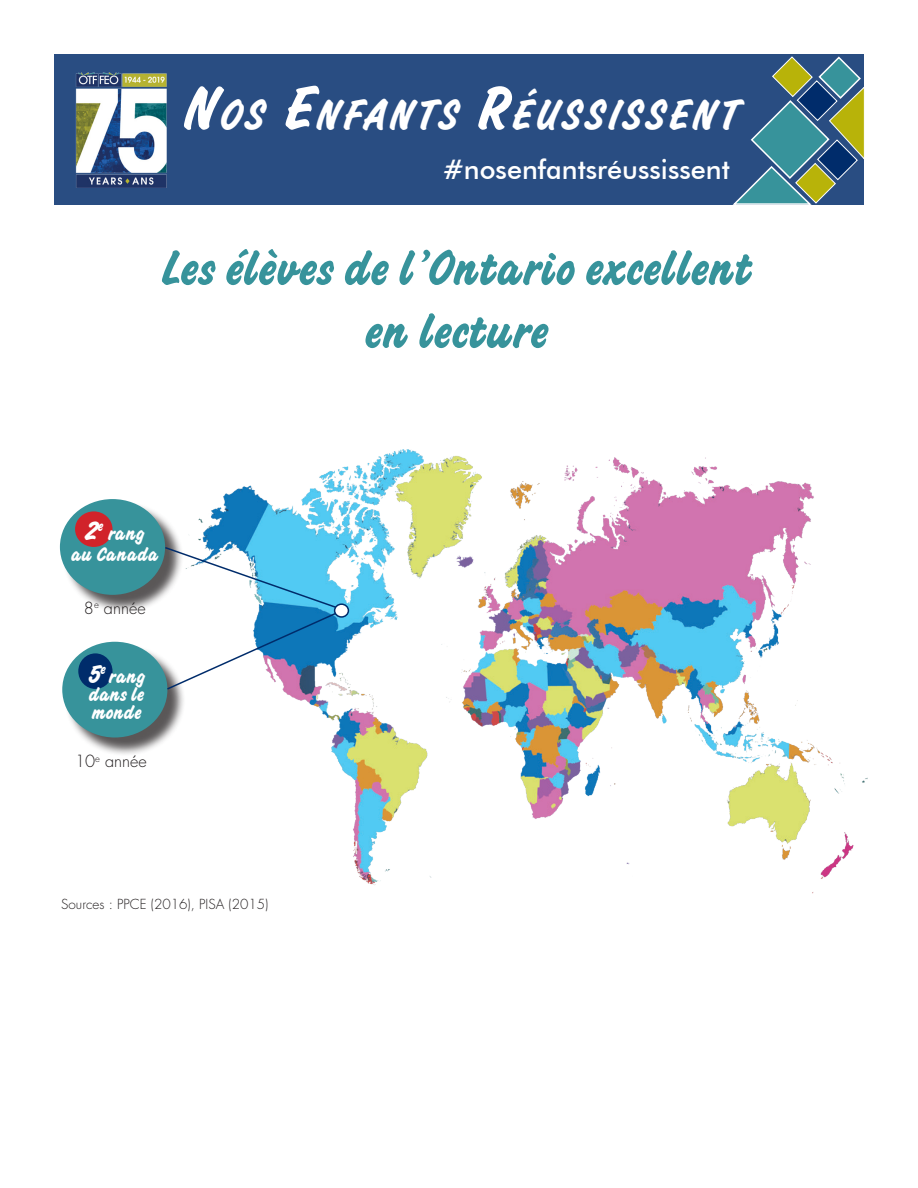
<style>
.page{position:relative;width:918px;height:1188px;background:#fff}
.page>*{position:absolute;margin:0;border:0;box-sizing:border-box;transform-origin:0 0}
.t1{font:52.5px "Challenge Bold Std";color:#37939b}
.t2{font:46.05px "Challenge Bold Std";letter-spacing:.055em;color:#fff}
.t3{font:500 27px "Futura BT";color:#fff}
.t4{font:21px "Challenge Bold Std";color:#fff}
.t5{font:300 16.35px "Futura Std";color:#231f20}
.t6{font:300 13.5px "Futura Std";color:#231f20}
.s1{font-size:65.7px}
.s2{font-size:28.05px}
.s3{font-size:27px}
</style>
<div class="page">
<div style="left:65px;top:644px;width:121px;height:112px;background:#231f20;opacity:.75"></div>
<div style="left:62px;top:642px;width:105px;height:96px;background:#37939b;border-radius:50%"></div>
<div style="left:62px;top:501px;width:122px;height:113px;background:#231f20;opacity:.75"></div>
<div style="left:60px;top:499px;width:105px;height:96px;background:#37939b;border-radius:50%"></div>
<img style="left:185px;top:449px;width:683px;height:445px">
<div style="left:75px;top:511px;width:38px;height:36px;background:#d1232a;border-radius:50%"></div>
<div style="left:78px;top:653px;width:35px;height:36px;background:#002c6b;border-radius:50%"></div>
<svg style="left:163px;top:546px;width:175px;height:145px"></svg>
<div style="left:335px;top:604px;width:13px;height:13px;background:#fff;border-radius:50%"></div>
<div style="left:334px;top:603px;width:15px;height:15px;border:2px solid #002c6b;border-radius:50%"></div>
<div style="left:54px;top:54px;width:810px;height:151px;background:#294d82"></div>
<img style="left:75px;top:72px;width:92px;height:116px">
<svg style="left:732px;top:56px;width:133px;height:149px"></svg>
<p class="t2" style="left:183px;top:88px;width:557px"><span class="s1">N</span>OS <span class="s1">E</span>NFANTS <span class="s1">R</span>ÉUSSISSEN T</p>
<p class="t3" style="left:443px;top:153px;width:288px">#nosenfantsréussissent</p>
<p class="t1" style="left:161px;top:238px;width:593px">Les élèves de l’Ontario excellent</p>
<p class="t1" style="left:365px;top:301px;width:185px">en lecture</p>
<p class="t4" style="left:86px;top:522px;width:60px"><span class="s2">2</span><sup>e</sup> rang</p>
<p class="t4" style="left:71px;top:543px;width:89px">au Canada</p>
<p class="t5" style="left:84px;top:598px;width:63px">8<sup>e</sup> année</p>
<p class="t4" style="left:88px;top:664px;width:58px"><span class="s3">5</span><sup>e</sup> rang</p>
<p class="t4" style="left:89px;top:682px;width:57px">dans le</p>
<p class="t4" style="left:92px;top:700px;width:51px">monde</p>
<p class="t5" style="left:75px;top:751px;width:73px">10<sup>e</sup> année</p>
<p class="t6" style="left:61px;top:896px;width:209px">Sources : PPCE (2016), PISA (2015)</p>
</div>
